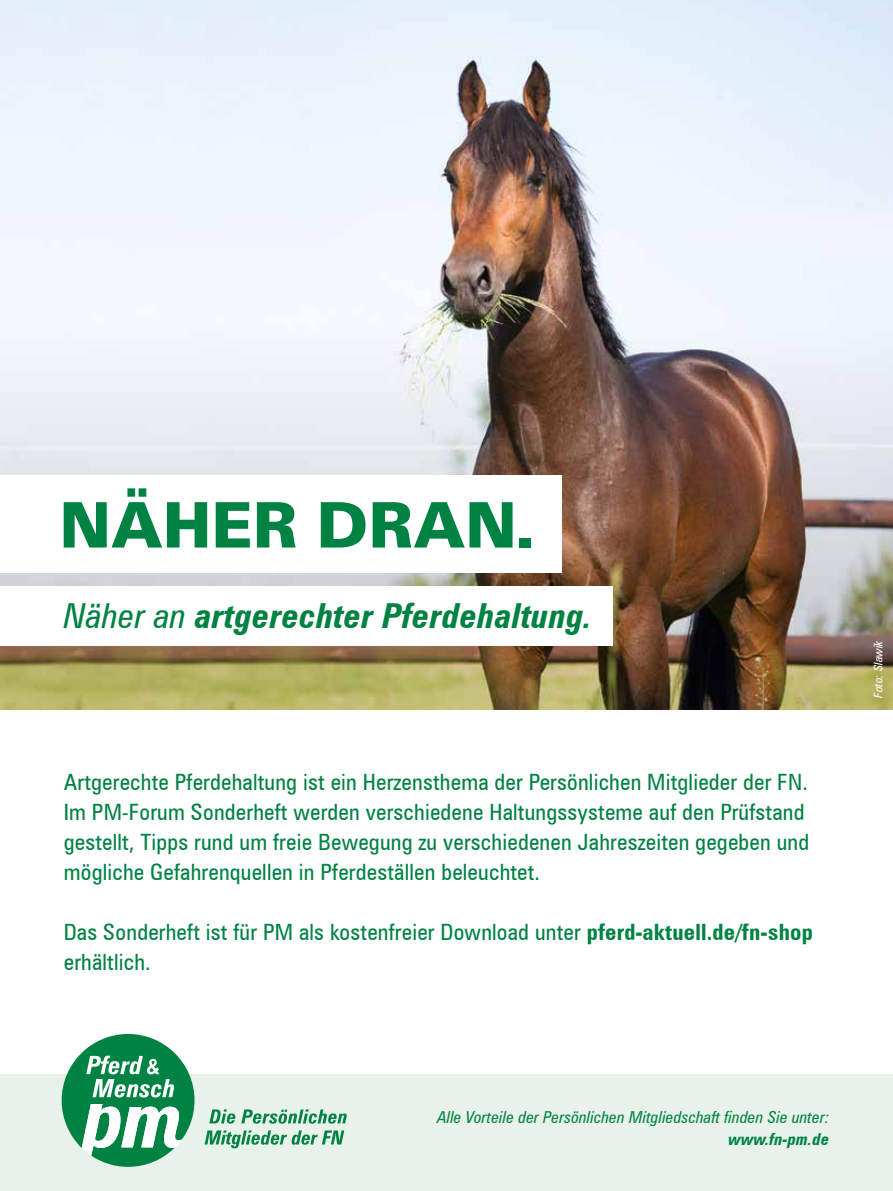
<style>
.page{position:relative;width:893px;height:1191px;background:#fff}
.page>*{position:absolute;margin:0;border:0;box-sizing:border-box;transform-origin:0 0}
.t1{font:900 63px "Zurich BT";color:#008243}
.t2{font:italic 700 condensed 34.5px "Zurich BT";letter-spacing:.01em;color:#008243}
.t3{font:condensed 22.5px/30px "Zurich BT";letter-spacing:.01em;color:#008243}
.t4{font:italic condensed 16.5px "Zurich BT";letter-spacing:.01em;color:#008243}
.t5{font:italic 700 condensed 16.5px "Zurich BT";letter-spacing:.01em;color:#008243}
.t6{font:italic condensed 12px "Zurich BT";color:#fff}
.s1{font-weight:400}
.s2{font-weight:700}
</style>
<div class="page">
<div style="left:0;top:1074px;width:893px;height:117px;background:#e8f1ea"></div>
<svg style="left:209px;top:1109px;width:26px;height:14px"></svg>
<svg style="left:241px;top:1109px;width:106px;height:14px"></svg>
<svg style="left:205px;top:1130px;width:139px;height:18px"></svg>
<svg style="left:62px;top:1034px;width:133px;height:132px"></svg>
<img style="left:0;top:0;width:893px;height:323px">
<img style="left:0;top:323px;width:893px;height:386px">
<div style="left:0;top:475px;width:561px;height:98px;background:#fff"></div>
<div style="left:0;top:586px;width:612px;height:59px;background:#fff"></div>
<h1 class="t1" style="left:60px;top:487px;width:478px">NÄHER DRAN.</h1>
<h2 class="t2" style="left:64px;top:594px;width:530px"><span class="s1">Näher an</span> artgerechter Pferdehaltung.</h2>
<p class="t3" style="left:64px;top:767px;width:747px">Artgerechte Pferdehaltung ist ein Herzensthema der Persönlichen Mitglieder der FN.<br>Im PM-Forum Sonderheft werden verschiedene Haltungssysteme auf den Prüfstand gestellt, Tipps rund um freie Bewegung zu verschiedenen Jahreszeiten gegeben und mögliche Gefahrenquellen in Pferdeställen beleuchtet.</p>
<p class="t3" style="left:64px;top:917px;width:751px">Das Sonderheft ist für PM als kostenfreier Download unter <span class="s2">pferd-aktuell.de/fn-shop </span>erhältlich.</p>
<p class="t6" style="left:871px;top:697px;width:59px;rotate:-90deg">Foto: Slawik</p>
<p class="t4" style="left:437px;top:1107px;width:393px">Alle Vorteile der Persönlichen Mitgliedschaft finden Sie unter:</p>
<p class="t5" style="left:728px;top:1128px;width:102px">www.fn-pm.de</p>
</div>
